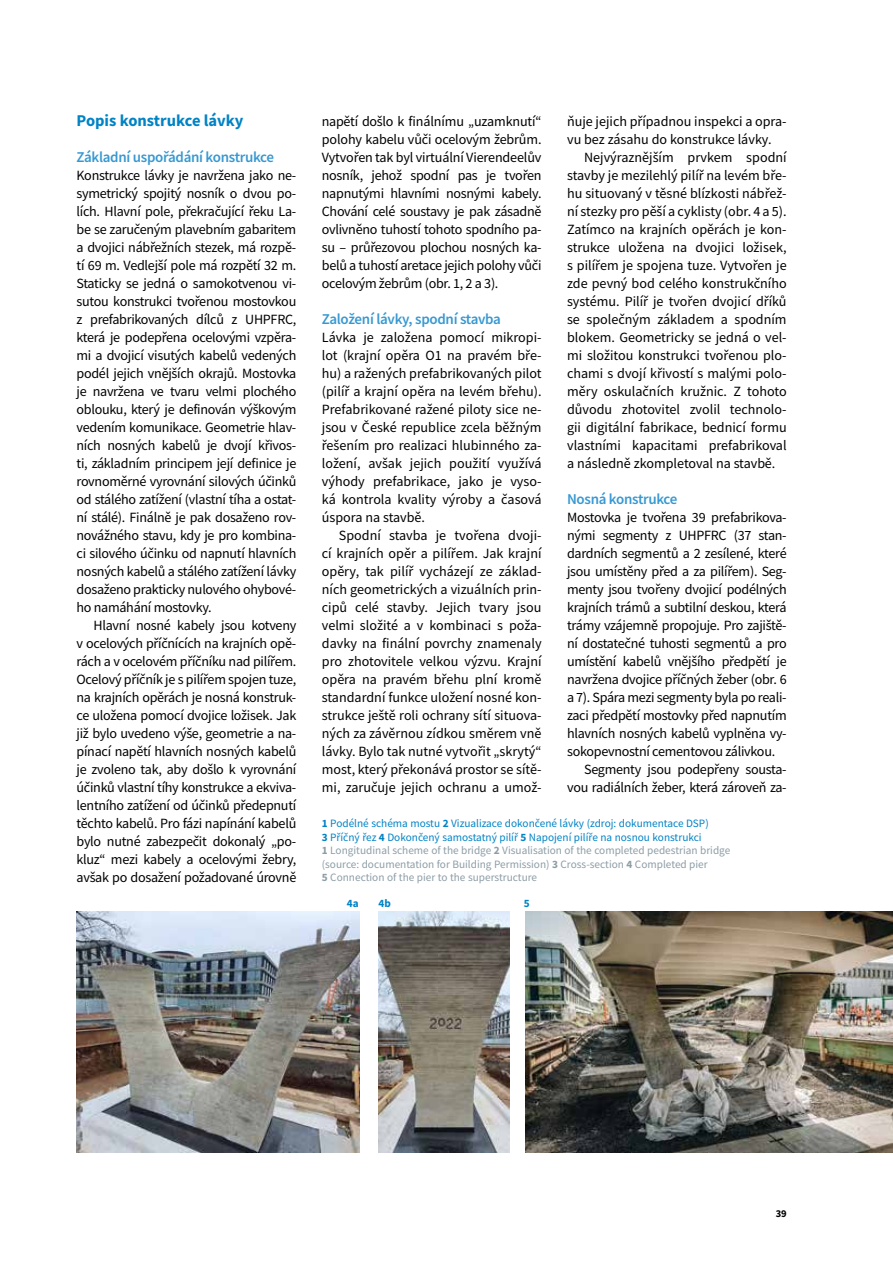
<style>
.page{position:relative;width:893px;height:1263px;background:#fff}
.page>*{position:absolute;margin:0;border:0;box-sizing:border-box;transform-origin:0 0}
.t1{font:700 16.5px "Source Sans Pro";color:#0083c5}
.t2{font:600 15px "Source Sans Pro";letter-spacing:-.02em;color:#3798d1}
.t3{font:14.1px/18px "Source Sans Pro";letter-spacing:-.02em;color:#000;text-align:justify}
.t4{font:14.1px/18px "Source Sans Pro";color:#000}
.t5{font:11.25px/13.5px "Source Sans Pro";color:#8c9da6}
.t6{font:700 11.25px "Source Sans Pro";color:#0083c5}
.t7{font:700 10.5px "Source Sans Pro";color:#000}
.s1{font-weight:700;color:#0083c5}
.s2{color:#0083c5}
.s3{font-weight:700}
</style>
<div class="page">
<img style="left:77px;top:911px;width:283px;height:241px">
<img style="left:379px;top:911px;width:130px;height:241px">
<img style="left:526px;top:911px;width:367px;height:241px">
<p class="t1" style="left:77px;top:109px;width:169px">Popis konstrukce lávky</p>
<p class="t2" style="left:77px;top:147px;width:199px">Základní uspořádání konstrukce</p>
<p class="t3" style="left:77px;top:166px;width:221px">Konstrukce lávky je navržena jako ne&shy;symetrický spojitý nosník o dvou po&shy;lích. Hlavní pole, překračující řeku La&shy;be se zaručeným plavebním gabaritem a dvojici nábřežních stezek, má rozpě&shy;tí 69 m. Vedlejší pole má rozpětí 32 m.<br>Staticky se jedná o samokotvenou vi&shy;sutou konstrukci tvořenou mostovkou z prefabrikovaných dílců z UHPFRC, která je podepřena ocelovými vzpěra&shy;mi a dvojicí visutých kabelů vedených podél jejich vnějších okrajů. Mostovka je navržena ve tvaru velmi plochého oblouku, který je definován výškovým vedením komunikace. Geometrie hlav&shy;ních nosných kabelů je dvojí křivos&shy;ti, základním principem její definice je rovnoměrné vyrovnání silových účinků od stálého zatížení (vlastní tíha a ostat&shy;ní stálé). Finálně je pak dosaženo rov&shy;novážného stavu, kdy je pro kombina&shy;ci silového účinku od napnutí hlavních nosných kabelů a stálého zatížení lávky dosaženo prakticky nulového ohybové&shy;ho namáhání mostovky.</p>
<p class="t3" style="left:77px;top:616px;width:221px;text-indent:17px">Hlavní nosné kabely jsou kotveny v ocelových příčnících na krajních opě&shy;rách a v ocelovém příčníku nad pilířem.<br>Ocelový příčník je s pilířem spojen tuze, na krajních opěrách je nosná konstruk&shy;ce uložena pomocí dvojice ložisek. Jak již bylo uvedeno výše, geometrie a na&shy;pínací napětí hlavních nosných kabelů je zvoleno tak, aby došlo k vyrovnání účinků vlastní tíhy konstrukce a ekviva&shy;lentního zatížení od účinků předepnutí těchto kabelů. Pro fázi napínání kabelů bylo nutné zabezpečit dokonalý „po&shy;kluz“ mezi kabely a ocelovými žebry, avšak po dosažení požadované úrovně</p>
<p class="t4" style="left:567px;top:112px;width:221px">ňuje jejich případnou inspekci a opra&shy;vu bez zásahu do konstrukce lávky.</p>
<p class="t3" style="left:567px;top:148px;width:221px;text-indent:17px">Nejvýraznějším prvkem spodní stavby je mezilehlý pilíř na levém bře&shy;hu situovaný v těsné blízkosti nábřež&shy;ní stezky pro pěší a cyklisty (obr. 4 a 5).<br>Zatímco na krajních opěrách je kon&shy;strukce uložena na dvojici ložisek, s pilířem je spojena tuze. Vytvořen je zde pevný bod celého konstrukčního systému. Pilíř je tvořen dvojicí dříků se společným základem a spodním blokem. Geometricky se jedná o vel&shy;mi složitou konstrukci tvořenou plo&shy;chami s dvojí křivostí s malými polo&shy;měry oskulačních kružnic. Z tohoto důvodu zhotovitel zvolil technolo&shy;gii digitální fabrikace, bednicí formu vlastními kapacitami prefabrikoval a následně zkompletoval na stavbě.</p>
<p class="t2" style="left:567px;top:489px;width:112px">Nosná konstrukce</p>
<p class="t3" style="left:567px;top:508px;width:221px">Mostovka je tvořena 39 prefabrikova-</p>
<p class="t3" style="left:567px;top:526px;width:221px">nými segmenty z UHPFRC (37 stan-</p>
<p class="t3" style="left:567px;top:544px;width:221px">dardních segmentů a 2 zesílené, které</p>
<p class="t3" style="left:567px;top:562px;width:221px">jsou umístěny před a za pilířem). Seg-</p>
<p class="t3" style="left:567px;top:580px;width:221px">menty jsou tvořeny dvojicí podélných</p>
<p class="t3" style="left:567px;top:598px;width:221px">krajních trámů a subtilní deskou, která</p>
<p class="t3" style="left:567px;top:616px;width:221px">trámy vzájemně propojuje. Pro zajiště-</p>
<p class="t3" style="left:567px;top:634px;width:221px">ní dostatečné tuhosti segmentů a pro</p>
<p class="t3" style="left:567px;top:652px;width:221px">umístění kabelů vnějšího předpětí je</p>
<p class="t3" style="left:567px;top:670px;width:221px">navržena dvojice příčných žeber (obr. 6</p>
<p class="t3" style="left:567px;top:688px;width:221px">a 7). Spára mezi segmenty byla po reali-</p>
<p class="t3" style="left:567px;top:706px;width:221px">zaci předpětí mostovky před napnutím</p>
<p class="t3" style="left:567px;top:724px;width:221px">hlavních nosných kabelů vyplněna vy-</p>
<p class="t3" style="left:567px;top:742px;width:210px">sokopevnostní cementovou zálivkou.</p>
<p class="t3" style="left:584px;top:760px;width:204px">Segmenty jsou podepřeny sousta-</p>
<p class="t3" style="left:567px;top:778px;width:221px">vou radiálních žeber, která zároveň za-</p>
<p class="t5" style="left:322px;top:816px;width:410px"><span class="s1">1</span> <span class="s2">Podélné schéma mostu</span> <span class="s1">2</span> <span class="s2">Vizualizace dokončené lávky (zdroj: dokumentace DSP)<br></span><span class="s1">3</span> <span class="s2">Příčný řez</span> <span class="s1">4</span> <span class="s2">Dokončený samostatný pilíř</span> <span class="s1">5</span> <span class="s2">Napojení pilíře na nosnou konstrukci<br></span><span class="s3">1</span> Longitudinal scheme of the bridge <span class="s3">2</span> Visualisation of the completed pedestrian bridge (source: documentation for Building Permission) <span class="s3">3</span> Cross-section <span class="s3">4</span> Completed pier<br><span class="s3">5</span> Connection of the pier to the superstructure</p>
<p class="t6" style="left:347px;top:895px;width:13px">4a</p>
<p class="t6" style="left:378px;top:895px;width:14px">4b</p>
<p class="t6" style="left:524px;top:895px;width:7px">5</p>
<p class="t3" style="left:322px;top:112px;width:221px">napětí došlo k finálnímu „uzamknutí“ polohy kabelu vůči ocelovým žebrům.<br>Vytvořen tak byl virtuální Vierendeelův nosník, jehož spodní pas je tvořen napnutými hlavními nosnými kabely.<br>Chování celé soustavy je pak zásadně ovlivněno tuhostí tohoto spodního pa&shy;su – průřezovou plochou nosných ka&shy;belů a tuhostí aretace jejich polohy vůči ocelovým žebrům (obr. 1, 2 a 3).</p>
<p class="t2" style="left:322px;top:309px;width:181px">Založení lávky, spodní stavba</p>
<p class="t3" style="left:322px;top:328px;width:221px">Lávka je založena pomocí mikropi&shy;lot (krajní opěra O1 na pravém bře&shy;hu) a ražených prefabrikovaných pilot (pilíř a krajní opěra na levém břehu).<br>Prefabrikované ražené piloty sice ne&shy;jsou v České republice zcela běžným řešením pro realizaci hlubinného za&shy;ložení, avšak jejich použití využívá výhody prefabrikace, jako je vyso&shy;ká kontrola kvality výroby a časová úspora na stavbě.</p>
<p class="t3" style="left:322px;top:526px;width:221px;text-indent:17px">Spodní stavba je tvořena dvoji&shy;cí krajních opěr a pilířem. Jak krajní opěry, tak pilíř vycházejí ze základ&shy;ních geometrických a vizuálních prin&shy;cipů celé stavby. Jejich tvary jsou velmi složité a v kombinaci s poža&shy;davky na finální povrchy znamenaly pro zhotovitele velkou výzvu. Krajní opěra na pravém břehu plní kromě standardní funkce uložení nosné kon&shy;strukce ještě roli ochrany sítí situova&shy;ných za závěrnou zídkou směrem vně lávky. Bylo tak nutné vytvořit „skrytý“ most, který překonává prostor se sítě&shy;mi, zaručuje jejich ochranu a umož-</p>
<p class="t7" style="left:776px;top:1206px;width:13px">39</p>
</div>
